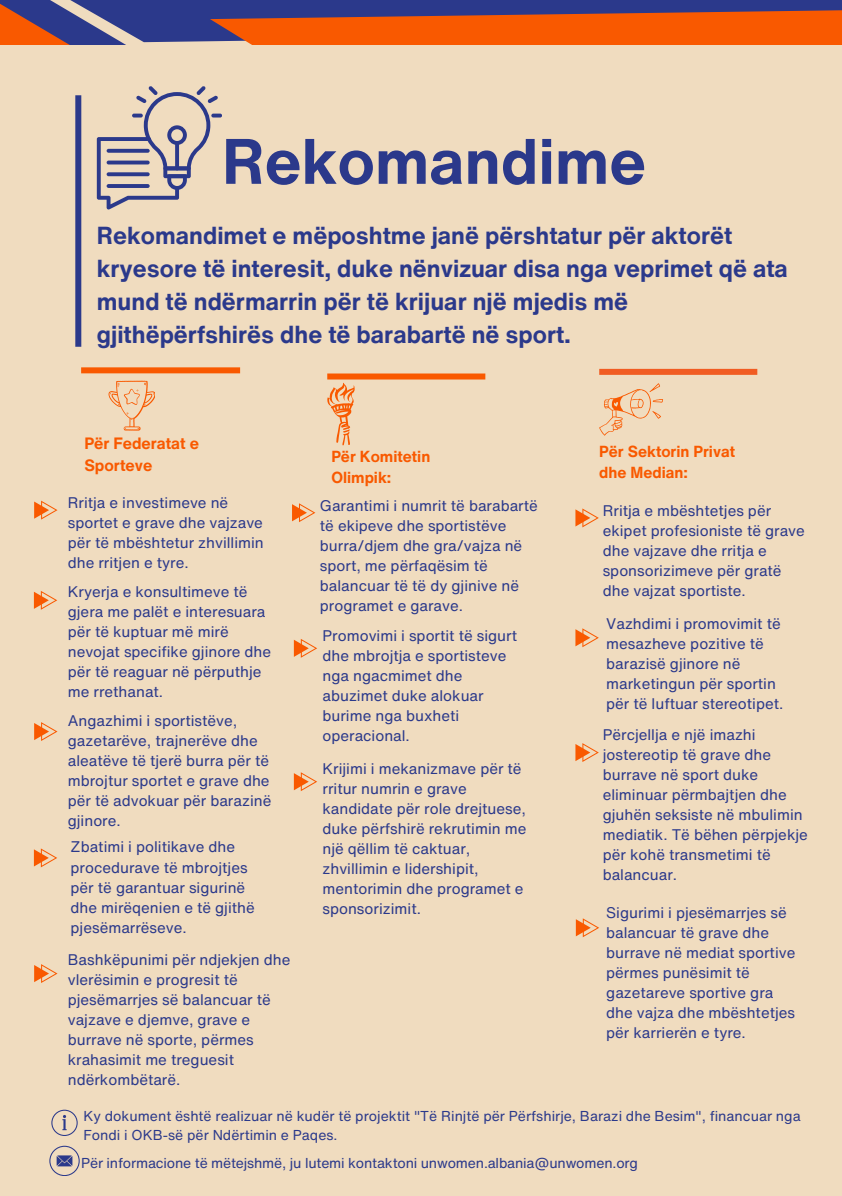
<style>
.page{position:relative;width:842px;height:1196px;background:#fff}
.page>*{position:absolute;margin:0;border:0;box-sizing:border-box;transform-origin:0 0}
.t1{font:700 63px "Helvetica Now Text";color:#2b398b}
.t2{font:700 24px/33px "Helvetica Now Text";color:#2b398b}
.t3{font:700 16px/21.4px "Helvetica Now Text";color:#f95900}
.t4{font:700 15.6px/20.8px "Helvetica Now Text";color:#f95900}
.t5{font:15px/20px "Helvetica Now Text";color:#2b398b}
.t6{font:14px/18.6px "Helvetica Now Text";color:#2b398b}
</style>
<div class="page">
<div style="left:0;top:0;width:842px;height:1195px;background:#f0dcbf"></div>
<div style="left:75px;top:95px;width:6px;height:252px;background:#2b398b"></div>
<svg style="left:97px;top:86px;width:124px;height:123px"></svg>
<div style="left:327px;top:373px;width:158px;height:6px;background:#f95900"></div>
<svg style="left:327px;top:383px;width:27px;height:62px"></svg>
<svg style="left:108px;top:381px;width:47px;height:49px"></svg>
<div style="left:81px;top:367px;width:159px;height:6px;background:#f95900"></div>
<div style="left:599px;top:369px;width:158px;height:6px;background:#f15c22"></div>
<svg style="left:599px;top:383px;width:64px;height:52px"></svg>
<svg style="left:34px;top:500px;width:23px;height:19px"></svg>
<svg style="left:34px;top:591px;width:23px;height:19px"></svg>
<svg style="left:34px;top:722px;width:23px;height:19px"></svg>
<svg style="left:34px;top:848px;width:23px;height:19px"></svg>
<svg style="left:575px;top:508px;width:23px;height:19px"></svg>
<svg style="left:294px;top:639px;width:23px;height:19px"></svg>
<svg style="left:294px;top:772px;width:23px;height:19px"></svg>
<svg style="left:575px;top:628px;width:23px;height:19px"></svg>
<svg style="left:575px;top:743px;width:23px;height:19px"></svg>
<svg style="left:576px;top:918px;width:23px;height:19px"></svg>
<svg style="left:292px;top:503px;width:23px;height:19px"></svg>
<svg style="left:0;top:0;width:842px;height:45px;background:#9e4f43"></svg>
<svg style="left:49px;top:1145px;width:30px;height:30px"></svg>
<svg style="left:51px;top:1109px;width:27px;height:27px"></svg>
<svg style="left:34px;top:964px;width:23px;height:19px"></svg>
<p class="t1" style="left:222px;top:114px;width:425px">Rekomandime</p>
<p class="t2" style="left:97px;top:219px;width:692px">Rekomandimet e mëposhtme janë përshtatur për aktorët kryesore të interesit, duke nënvizuar disa nga veprimet që ata mund të ndërmarrin për të krijuar një mjedis më gjithëpërfshirës dhe të barabartë në sport.</p>
<p class="t3" style="left:84px;top:432px;width:116px">Për Federatat e<br>Sporteve</p>
<p class="t5" style="left:68px;top:492px;width:198px">Rritja e investimeve në sportet e grave dhe vajzave për të mbështetur zhvillimin dhe rritjen e tyre.</p>
<p class="t5" style="left:68px;top:581px;width:205px">Kryerja e konsultimeve të gjera me palët e interesuara për të kuptuar më mirë nevojat specifike gjinore dhe për të reaguar në përputhje me rrethanat.</p>
<p class="t5" style="left:68px;top:710px;width:205px">Angazhimi i sportistëve, gazetarëve, trajnerëve dhe aleatëve të tjerë burra për të mbrojtur sportet e grave dhe për të advokuar për barazinë gjinore.</p>
<h3 class="t5" style="left:71px;top:837px;width:186px">Zbatimi i politikave dhe procedurave të mbrojtjes për të garantuar sigurinë dhe mirëqenien e të gjithë pjesëmarrëseve.</h3>
<h4 class="t5" style="left:68px;top:949px;width:224px">Bashkëpunimi për ndjekjen dhe vlerësimin e progresit të pjesëmarrjes së balancuar të vajzave e djemve, grave e burrave në sporte, përmes krahasimit me treguesit ndërkombëtarë.</h4>
<p class="t4" style="left:331px;top:446px;width:100px">Për Komitetin<br>Olimpik:</p>
<h1 class="t5" style="left:320px;top:495px;width:219px">Garantimi i numrit të barabartë të ekipeve dhe sportistëve burra/djem dhe gra/vajza në sport, me përfaqësim të balancuar të të dy gjinive në programet e garave.</h1>
<h2 class="t5" style="left:322px;top:625px;width:196px">Promovimi i sportit të sigurt dhe mbrojtja e sportisteve nga ngacmimet dhe abuzimet duke alokuar burime nga buxheti operacional.</h2>
<p class="t5" style="left:322px;top:758px;width:205px">Krijimi i mekanizmave për të rritur numrin e grave kandidate për role drejtuese, duke përfshirë rekrutimin me një qëllim të caktuar, zhvillimin e lidershipit, mentorimin dhe programet e sponsorizimit.</p>
<p class="t4" style="left:599px;top:441px;width:137px">Për Sektorin Privat dhe Median:</p>
<h3 class="t5" style="left:602px;top:500px;width:204px">Rritja e mbështetjes për ekipet profesioniste të grave dhe vajzave dhe rritja e sponsorizimeve për gratë dhe vajzat sportiste.</h3>
<h4 class="t5" style="left:606px;top:613px;width:179px">Vazhdimi i promovimit të mesazheve pozitive të barazisë gjinore në marketingun për sportin për të luftuar stereotipet.</h4>
<h4 class="t5" style="left:602px;top:724px;width:207px">Përcjellja e një imazhi jostereotip të grave dhe burrave në sport duke eliminuar përmbajtjen dhe gjuhën seksiste në mbulimin mediatik. Të bëhen përpjekje për kohë transmetimi të balancuar.</h4>
<h4 class="t5" style="left:606px;top:902px;width:191px">Sigurimi i pjesëmarrjes së balancuar të grave dhe burrave në mediat sportive përmes punësimit të gazetareve sportive gra dhe vajza dhe mbështetjes për karrierën e tyre.</h4>
<h4 class="t6" style="left:83px;top:1106px;width:718px">Ky dokument është realizuar në kudër të projektit "Të Rinjtë për Përfshirje, Barazi dhe Besim", financuar nga<br>Fondi i OKB-së për Ndërtimin e Paqes.</h4>
<p class="t6" style="left:81px;top:1153px;width:558px">Për informacione të mëtejshmë, ju lutemi kontaktoni unwomen.albania@unwomen.org</p>
</div>
